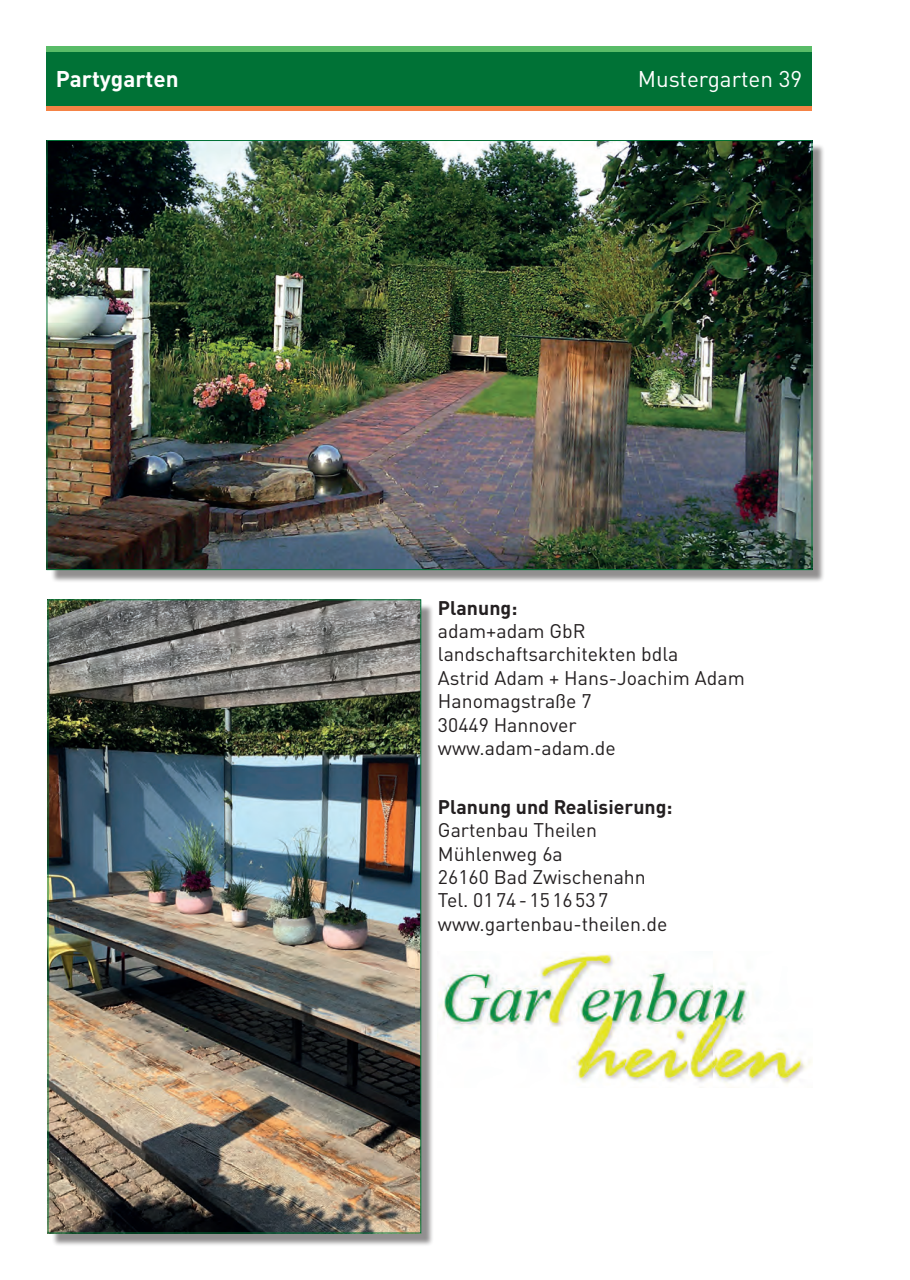
<style>
.page{position:relative;width:910px;height:1280px;background:#fff}
.page>*{position:absolute;margin:0;border:0;box-sizing:border-box;transform-origin:0 0}
.t1{font:22.5px "DINOT";color:#fff}
.t2{font:700 22.5px "DINOT";color:#fff}
.t3{font:19.5px/23.4px "DINOT";color:#231f20}
.t4{font:700 19.5px "DINOT";color:#231f20}
</style>
<div class="page">
<div style="left:47px;top:47px;width:765px;height:5px;background:#59bc68"></div>
<div style="left:47px;top:105px;width:765px;height:6px;background:#f58345"></div>
<div style="left:47px;top:52px;width:765px;height:53px;background:#007236"></div>
<div style="left:52px;top:603px;width:382px;height:643px;background:#231f20;opacity:.5"></div>
<img style="left:50px;top:602px;width:369px;height:629px">
<div style="left:51px;top:144px;width:774px;height:439px;background:#231f20;opacity:.5"></div>
<img style="left:49px;top:142px;width:761px;height:426px">
<img style="left:439px;top:953px;width:373px;height:131px">
<p class="t2" style="left:56px;top:64px;width:124px">Partygarten</p>
<p class="t1" style="left:638px;top:65px;width:166px">Mustergarten 39</p>
<p class="t4" style="left:438px;top:595px;width:81px">Planung:</p>
<p class="t3" style="left:438px;top:619px;width:308px">adam+adam GbR landschaftsarchitekten bdla<br>Astrid Adam + Hans-Joachim Adam<br>Hanomagstraße 7<br>30449 Hannover www.adam-adam.de</p>
<p class="t4" style="left:438px;top:794px;width:236px">Planung und Realisierung:</p>
<p class="t3" style="left:438px;top:818px;width:231px">Gartenbau Theilen<br>Mühlenweg 6a<br>26160 Bad Zwischenahn<br>Tel. 0174-1516537 www.gartenbau-theilen.de</p>
</div>
